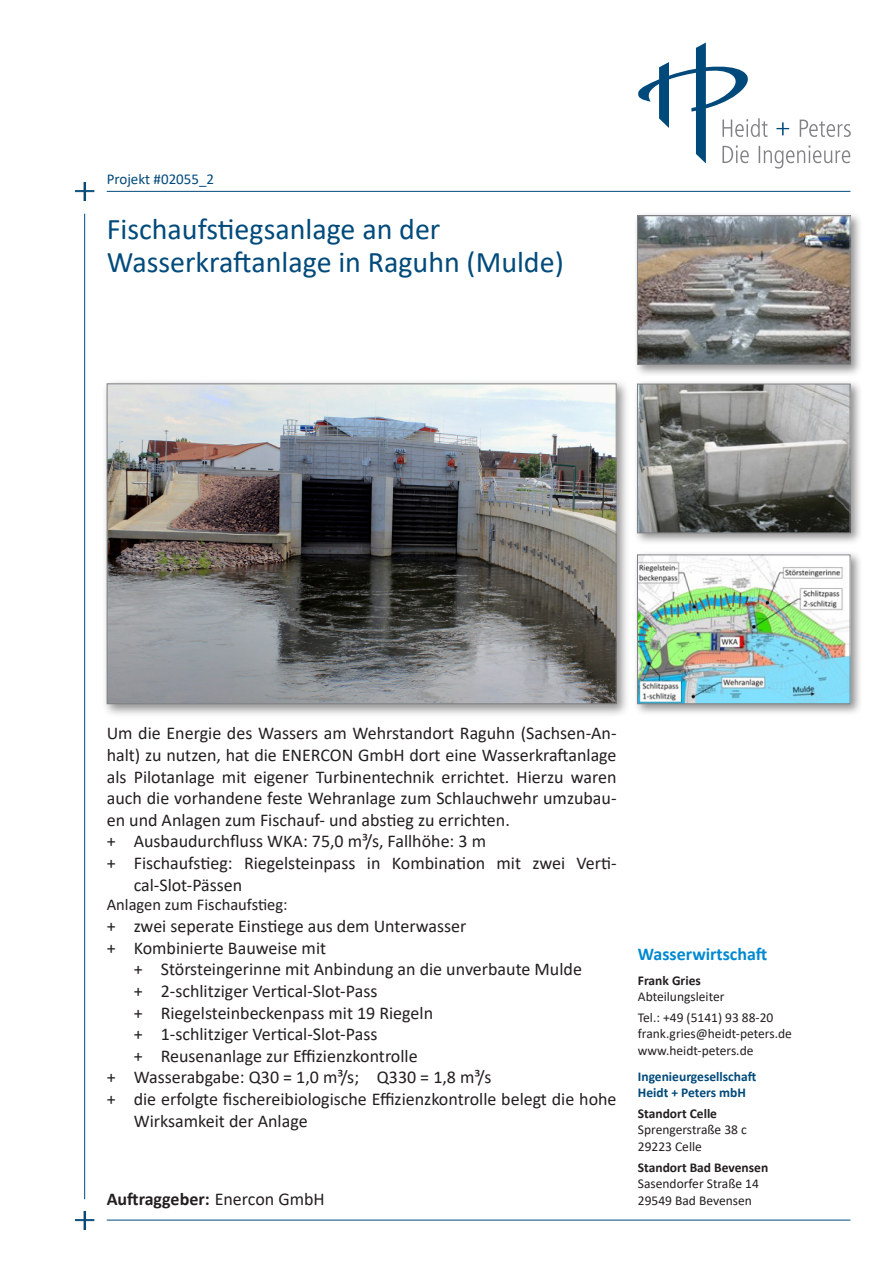
<style>
.page{position:relative;width:893px;height:1263px;background:#fff}
.page>*{position:absolute;margin:0;border:0;box-sizing:border-box;transform-origin:0 0}
.HPI_Titel{font:30px "Calibri";color:#004a7b}
.t1{font:18px/21.6px "Calibri";color:#231f20}
.t2{font:700 18px "Calibri";color:#231f20}
.t3{font:700 18px "Calibri";color:#0089cf}
.HPI_Fließtext_normal{font:16.5px "Calibri";color:#231f20}
.HPI_Projektnummer{font:15px "Calibri";color:#004a7b}
.t4{font:13.5px/16.5px "Calibri";color:#231f20}
.t5{font:700 13.5px "Calibri";color:#231f20}
.t6{font:700 13.5px/16.5px "Calibri";color:#004a7b}
.s1{font-weight:400}
</style>
<div class="page">
<svg style="left:638px;top:42px;width:213px;height:127px"></svg>
<img style="left:76px;top:182px;width:18px;height:19px">
<hr style="left:107px;top:191px;width:743px;height:1px;background:#004a7b">
<img style="left:76px;top:1211px;width:18px;height:19px">
<hr style="left:107px;top:1220px;width:743px;height:1px;background:#004a7b">
<hr style="left:84px;top:214px;width:1px;height:985px;background:#004a7b">
<div style="left:102px;top:379px;width:528px;height:338px;background:#231f20;opacity:.5"></div>
<img style="left:109px;top:385px;width:506px;height:317px">
<div style="left:107px;top:383px;width:510px;height:321px;border:1px solid #808285"></div>
<div style="left:633px;top:211px;width:230px;height:166px;background:#231f20;opacity:.5"></div>
<img style="left:639px;top:217px;width:209px;height:146px">
<div style="left:637px;top:215px;width:213px;height:150px;border:1px solid #808285"></div>
<div style="left:633px;top:380px;width:230px;height:165px;background:#231f20;opacity:.5"></div>
<img style="left:639px;top:386px;width:209px;height:145px">
<div style="left:637px;top:384px;width:213px;height:149px;border:1px solid #808285"></div>
<div style="left:633px;top:550px;width:230px;height:166px;background:#231f20;opacity:.5"></div>
<img style="left:639px;top:556px;width:209px;height:146px">
<div style="left:637px;top:554px;width:213px;height:150px;border:1px solid #808285"></div>
<p class="HPI_Projektnummer" style="left:107px;top:169px;width:109px">Projekt #02055_2</p>
<p class="HPI_Titel" style="left:107px;top:208px;width:335px">Fischaufstiegsanlage an der</p>
<p class="HPI_Titel" style="left:107px;top:241px;width:458px">Wasserkraftanlage in Raguhn (Mulde)</p>
<p class="t1" style="left:107px;top:722px;width:511px;text-align:justify">Um die Energie des Wassers am Wehrstandort Raguhn (Sachsen-An&shy;halt) zu nutzen, hat die ENERCON GmbH dort eine Wasserkraftanlage als Pilotanlage mit eigener Turbinentechnik errichtet. Hierzu waren auch die vorhandene feste Wehranlage zum Schlauchwehr umzubau&shy;en und Anlagen zum Fischauf- und abstieg zu errichten.</p>
<p class="t1" style="left:107px;top:830px;width:381px">+ Ausbaudurchfluss WKA: 75,0 m³/s, Fallhöhe: 3 m</p>
<p class="t1" style="left:134px;top:852px;width:484px;text-indent:-27px">+ Fischaufstieg: Riegelsteinpass in Kombination mit zwei Verti&shy;cal-Slot-Pässen</p>
<p class="HPI_Fließtext_normal" style="left:107px;top:893px;width:182px">Anlagen zum Fischaufstieg:</p>
<p class="t1" style="left:107px;top:915px;width:361px">+ zwei seperate Einstiege aus dem Unterwasser</p>
<p class="t1" style="left:107px;top:936px;width:221px">+ Kombinierte Bauweise mit</p>
<p class="t1" style="left:134px;top:958px;width:450px">+ Störsteingerinne mit Anbindung an die unverbaute Mulde</p>
<p class="t1" style="left:134px;top:980px;width:245px">+ 2-schlitziger Vertical-Slot-Pass</p>
<p class="t1" style="left:134px;top:1001px;width:301px">+ Riegelsteinbeckenpass mit 19 Riegeln</p>
<p class="t1" style="left:134px;top:1023px;width:245px">+ 1-schlitziger Vertical-Slot-Pass</p>
<p class="t1" style="left:134px;top:1044px;width:285px">+ Reusenanlage zur Effizienzkontrolle</p>
<p class="t1" style="left:107px;top:1066px;width:386px">+ Wasserabgabe: Q30 = 1,0 m³/s; Q330 = 1,8 m³/s</p>
<p class="t1" style="left:134px;top:1088px;width:484px;text-indent:-27px">+ die erfolgte fischereibiologische Effizienzkontrolle belegt die hohe<br>Wirksamkeit der Anlage</p>
<p class="t2" style="left:107px;top:1186px;width:220px">Auftraggeber: <span class="s1">Enercon GmbH</span></p>
<p class="t3" style="left:638px;top:941px;width:131px">Wasserwirtschaft</p>
<p class="t5" style="left:638px;top:970px;width:65px">Frank Gries</p>
<p class="t4" style="left:638px;top:988px;width:88px">Abteilungsleiter</p>
<p class="t4" style="left:638px;top:1009px;width:137px">Tel.: +49 (5141) 93 88-20</p>
<p class="t4" style="left:638px;top:1025px;width:156px">frank.gries@heidt-peters.de</p>
<p class="t4" style="left:638px;top:1042px;width:117px">www.heidt-peters.de</p>
<p class="t6" style="left:638px;top:1067px;width:120px">Ingenieurgesellschaft<br>Heidt + Peters mbH</p>
<p class="t5" style="left:638px;top:1104px;width:81px">Standort Celle</p>
<p class="t4" style="left:638px;top:1121px;width:110px">Sprengerstraße 38 c<br>29223 Celle</p>
<p class="t5" style="left:638px;top:1157px;width:132px">Standort Bad Bevensen</p>
<p class="t4" style="left:638px;top:1175px;width:123px">Sasendorfer Straße 14<br>29549 Bad Bevensen</p>
</div>
